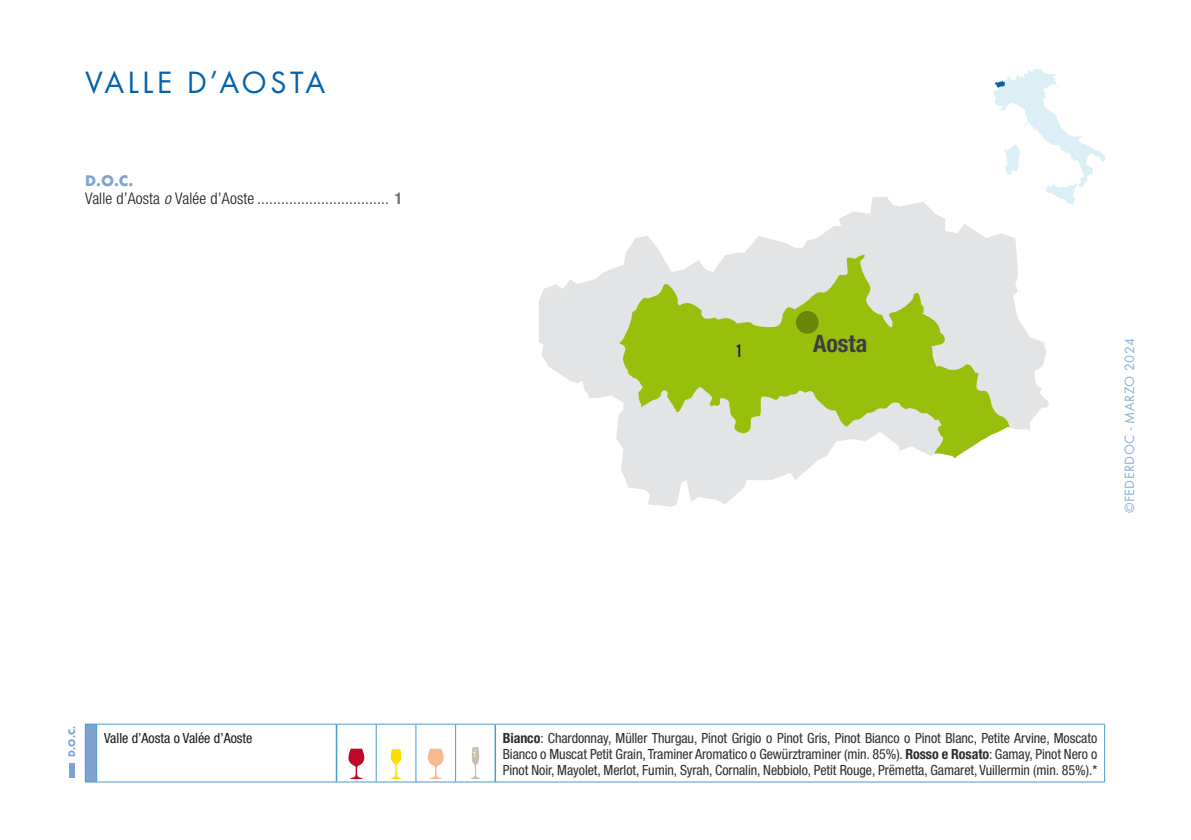
<style>
.page{position:relative;width:1191px;height:840px;background:#fff}
.page>*{position:absolute;margin:0;border:0;box-sizing:border-box;transform-origin:0 0}
.t1{font:32px "Futura T";letter-spacing:.1em;color:#0063ad}
.t2{font:700 condensed 24px "Helvetica Neue";color:#3e3e40}
.t3{font:condensed 18px "Interstate";color:#1a171c}
.t4{font:300 condensed 16px "Helvetica Neue";letter-spacing:.01em;color:#1a171c}
.t5{font:700 16px "Futura T";color:#7ea3d1}
.t6{font:condensed 14px/16px "Helvetica Neue";letter-spacing:-.005em;color:#2d2c2f;text-align:justify}
.t7{font:condensed 14px "Helvetica Neue";color:#1a171c}
.t8{font:14px "Futura T";letter-spacing:.03em;color:#8baed8}
.t9{font:700 10px "Futura T";color:#7ea3d1}
.s1{font-style:italic}
.s2{font-weight:700;color:#707173}
.s3{font-weight:700}
</style>
<div class="page">
<svg style="left:993px;top:68px;width:112px;height:136px"></svg>
<svg style="left:539px;top:197px;width:510px;height:309px"></svg>
<svg style="left:618px;top:254px;width:392px;height:208px;background:#c4d588"></svg>
<div style="left:796px;top:311px;width:22px;height:22px;background:#698608;border-radius:50%"></div>
<hr style="left:495px;top:723px;width:610px;height:1px;background:#479cd1">
<hr style="left:1104px;top:724px;width:1px;height:57px;background:#479cd1">
<hr style="left:495px;top:781px;width:610px;height:1px;background:#479cd1">
<hr style="left:494px;top:724px;width:2px;height:57px;background:#479cd1">
<svg style="left:85px;top:723px;width:410px;height:59px"></svg>
<div style="left:69px;top:762px;width:6px;height:14px;background:#7ea3d1"></div>
<h1 class="t1" style="left:85px;top:63px;width:242px">VALLE D’AOSTA</h1>
<p class="t5" style="left:85px;top:171px;width:50px">D.O.C.</p>
<p class="t4" style="left:85px;top:189px;width:319px">Valle d’Aosta <span class="s1">o</span> Valée d’Aoste ................................. <span class="s2">1</span></p>
<p class="t3" style="left:736px;top:340px;width:6px">1</p>
<h2 class="t2" style="left:813px;top:328px;width:56px">Aosta</h2>
<p class="t8" style="left:1121px;top:513px;width:176px;rotate:-90deg">©FEDERDOC - MARZO 2024</p>
<p class="t9" style="left:66px;top:757px;width:33px;rotate:-90deg">D.O.C.</p>
<p class="t7" style="left:104px;top:729px;width:150px">Valle d’Aosta o Valée d’Aoste</p>
<p class="t6" style="left:503px;top:729px;width:596px"><span class="s3">Bianco</span>: Chardonnay, Müller Thurgau, Pinot Grigio o Pinot Gris, Pinot Bianco o Pinot Blanc, Petite Arvine, Moscato Bianco o Muscat Petit Grain, Traminer Aromatico o Gewürztraminer (min. 85%). <span class="s3">Rosso e Rosato</span>: Gamay, Pinot Nero o Pinot Noir, Mayolet, Merlot, Fumin, Syrah, Cornalin, Nebbiolo, Petit Rouge, Prëmetta, Gamaret, Vuillermin (min. 85%).*</p>
</div>
